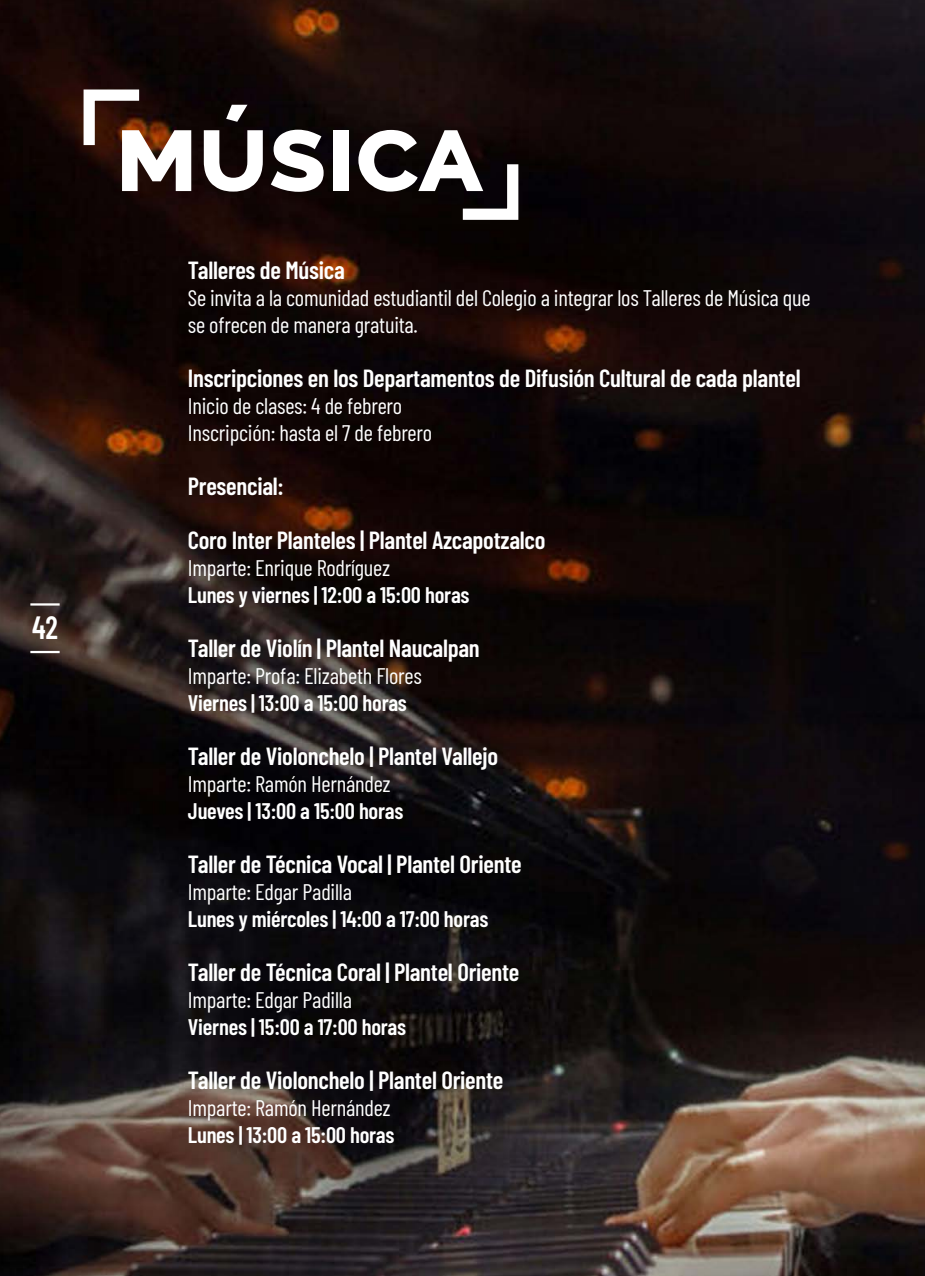
<style>
.page{position:relative;width:925px;height:1276px;background:#fff}
.page>*{position:absolute;margin:0;border:0;box-sizing:border-box;transform-origin:0 0}
.t1{font:800 108px "Raleway";color:#fff}
.t2{font:600 32.18px "Barlow Condensed";color:#fff;scale:.91 1}
.t3{font:600 24.75px/54px "Barlow Condensed";letter-spacing:-.01em;color:#fff}
.t4{font:22.5px/27px "Barlow Condensed";letter-spacing:-.01em;color:#fff}
.t5{font:600 22.5px "Barlow Condensed";letter-spacing:-.01em;color:#fff}
</style>
<div class="page">
<img style="left:0;top:0;width:925px;height:1276px">
<hr style="left:30px;top:603px;width:30px;height:2px;background:#fff">
<hr style="left:30px;top:651px;width:30px;height:2px;background:#fff">
<svg style="left:78px;top:84px;width:72px;height:72px"></svg>
<svg style="left:451px;top:153px;width:73px;height:72px"></svg>
<h2 class="t2" style="left:32px;top:605px;width:30px">42</h2>
<h1 class="t1" style="left:221px;top:84px;width:31px">´</h1>
<h1 class="t1" style="left:115px;top:92px;width:369px">musica</h1>
<p class="t3" style="left:188px;top:241px;width:158px">Talleres de Música</p>
<p class="t4" style="left:188px;top:283px;width:624px">Se invita a la comunidad estudiantil del Colegio a integrar los Talleres de Música que se ofrecen de manera gratuita.</p>
<p class="t3" style="left:188px;top:349px;width:614px">Inscripciones en los Departamentos de Difusión Cultural de cada plantel</p>
<p class="t4" style="left:188px;top:391px;width:246px">Inicio de clases: 4 de febrero<br>Inscripción: hasta el 7 de febrero</p>
<p class="t3" style="left:188px;top:457px;width:359px">Presencial:<br>Coro Inter Planteles | Plantel Azcapotzalco</p>
<p class="t4" style="left:188px;top:553px;width:204px">Imparte: Enrique Rodríguez</p>
<p class="t5" style="left:188px;top:579px;width:283px">Lunes y viernes | 12:00 a 15:00 horas</p>
<p class="t3" style="left:188px;top:619px;width:293px">Taller de Violín | Plantel Naucalpan</p>
<p class="t4" style="left:188px;top:661px;width:235px">Imparte: Profa: Elizabeth Flores</p>
<p class="t5" style="left:188px;top:687px;width:220px">Viernes | 13:00 a 15:00 horas</p>
<p class="t3" style="left:188px;top:727px;width:312px">Taller de Violonchelo | Plantel Vallejo</p>
<p class="t4" style="left:188px;top:769px;width:204px">Imparte: Ramón Hernández</p>
<p class="t5" style="left:188px;top:795px;width:217px">Jueves | 13:00 a 15:00 horas</p>
<p class="t3" style="left:188px;top:835px;width:335px">Taller de Técnica Vocal | Plantel Oriente</p>
<p class="t4" style="left:188px;top:877px;width:166px">Imparte: Edgar Padilla</p>
<p class="t5" style="left:188px;top:903px;width:302px">Lunes y miércoles | 14:00 a 17:00 horas</p>
<p class="t3" style="left:188px;top:943px;width:333px">Taller de Técnica Coral | Plantel Oriente</p>
<p class="t4" style="left:188px;top:985px;width:166px">Imparte: Edgar Padilla</p>
<p class="t5" style="left:188px;top:1011px;width:220px">Viernes | 15:00 a 17:00 horas</p>
<p class="t3" style="left:188px;top:1051px;width:317px">Taller de Violonchelo | Plantel Oriente</p>
<p class="t4" style="left:188px;top:1093px;width:204px">Imparte: Ramón Hernández</p>
<p class="t5" style="left:188px;top:1119px;width:208px">Lunes | 13:00 a 15:00 horas</p>
</div>
